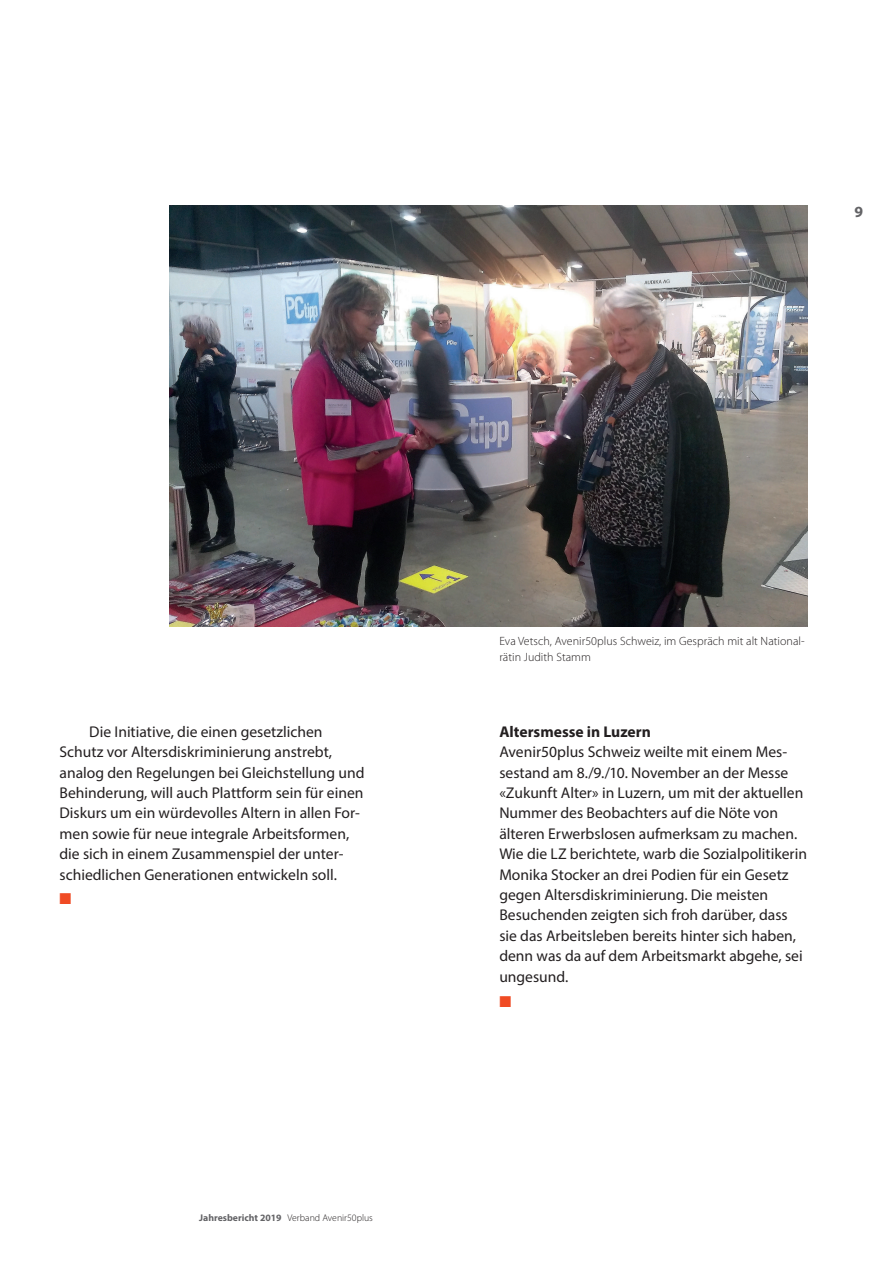
<style>
.page{position:relative;width:893px;height:1263px;background:#fff}
.page>*{position:absolute;margin:0;border:0;box-sizing:border-box;transform-origin:0 0}
.t1{font:15.6px/20.4px "Myriad Pro";color:#231f20}
.t2{font:700 15.6px "Myriad Pro";color:#231f20}
.t3{font:15.6px "Zapf Dingbats";color:#f04b24}
.t4{font:700 15.6px "Myriad Pro";color:#636366}
.t5{font:300 12px/15.9px "Myriad Pro";letter-spacing:.005em;color:#231f20}
.t6{font:300 9.75px "Myriad Pro";color:#231f20}
.s1{font-weight:700;color:#636366}
</style>
<div class="page">
<img style="left:169px;top:206px;width:639px;height:421px">
<p class="t4" style="left:854px;top:202px;width:10px">9</p>
<p class="t1" style="left:60px;top:721px;width:307px;text-indent:30px">Die Initiative, die einen gesetzlichen Schutz vor Altersdiskriminierung anstrebt, analog den Regelungen bei Gleichstellung und Behinderung, will auch Plattform sein für einen Diskurs um ein würdevolles Altern in allen For&shy;men sowie für neue integrale Arbeitsformen, die sich in einem Zusammenspiel der unter&shy;schiedlichen Generationen entwickeln soll.</p>
<p class="t3" style="left:60px;top:892px;width:13px">■</p>
<p class="t6" style="left:199px;top:1212px;width:175px"><span class="s1">Jahresbericht 2019</span> Verband Avenir50plus</p>
<p class="t5" style="left:499px;top:633px;width:307px">Eva Vetsch, Avenir50plus Schweiz, im Gespräch mit alt National&shy;rätin Judith Stamm</p>
<p class="t2" style="left:499px;top:721px;width:153px">Altersmesse in Luzern</p>
<p class="t1" style="left:499px;top:741px;width:309px">Avenir50plus Schweiz weilte mit einem Mes&shy;sestand am 8./9./10. November an der Messe «Zukunft Alter» in Luzern, um mit der aktuellen Nummer des Beobachters auf die Nöte von älteren Erwerbslosen aufmerksam zu machen.<br>Wie die LZ berichtete, warb die Sozialpolitikerin Monika Stocker an drei Podien für ein Gesetz gegen Altersdiskriminierung. Die meisten Besuchenden zeigten sich froh darüber, dass sie das Arbeitsleben bereits hinter sich haben, denn was da auf dem Arbeitsmarkt abgehe, sei ungesund.</p>
<p class="t3" style="left:499px;top:994px;width:13px">■</p>
</div>
